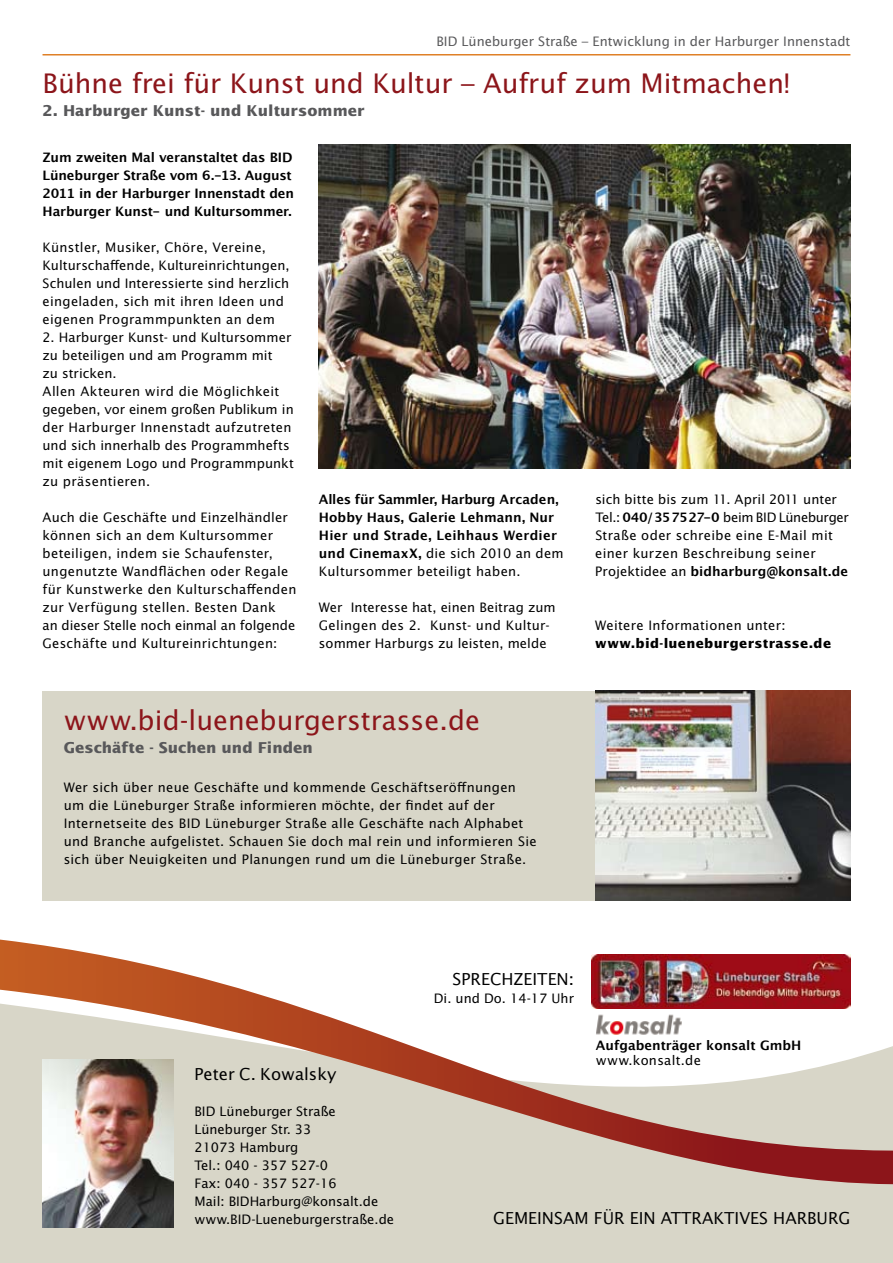
<style>
.page{position:relative;width:893px;height:1263px;background:#fff}
.page>*{position:absolute;margin:0;border:0;box-sizing:border-box;transform-origin:0 0}
.t1{font:27px "Lucida Sans";color:#8c151a}
.t2{font:16.5px "Lucida Sans";color:#000}
.t3{font:700 15px "Lucida Sans";color:#58585a}
.t4{font:13.05px/18px "Lucida Sans";letter-spacing:.015em;color:#000}
.t5{font:700 13.05px/18px "Lucida Grande";color:#000}
.t6{font:13.05px "Lucida Sans";color:#58585a}
.t7{font:700 13.05px "Lucida Sans";letter-spacing:.025em;color:#000}
.s1{font-family:"Lucida Grande";font-weight:700}
.s2{font-family:"Lucida Sans";font-weight:400}
</style>
<div class="page">
<div style="left:0;top:938px;width:893px;height:325px;background:#d8d6c8"></div>
<svg style="left:0;top:884px;width:893px;height:55px"></svg>
<img style="left:43px;top:1184px;width:130px;height:43px">
<hr style="left:43px;top:54px;width:807px;height:2px;background:#df8027">
<img style="left:319px;top:144px;width:531px;height:324px">
<div style="left:43px;top:691px;width:552px;height:209px;background:#d8d6c8"></div>
<img style="left:595px;top:691px;width:255px;height:209px">
<svg style="left:0;top:939px;width:893px;height:245px"></svg>
<p class="t6" style="left:436px;top:34px;width:415px">BID Lüneburger Straße – Entwicklung in der Harburger Innenstadt</p>
<h1 class="t1" style="left:43px;top:67px;width:749px">Bühne frei für Kunst und Kultur – Aufruf zum Mitmachen!</h1>
<p class="t3" style="left:43px;top:101px;width:323px">2. Harburger Kunst- und Kultursommer</p>
<p class="t5" style="left:43px;top:148px;width:253px">Zum zweiten Mal veranstaltet das BI D Lüneburger Straße vom 6.-13. August 2011 in der Harburger I nnenstadt den Harburger Kunst- und Kultursommer.</p>
<p class="t4" style="left:43px;top:238px;width:249px">Künstler, Musiker, Chöre, Vereine, Kulturschaffende, Kultureinrichtungen, Schulen und Interessierte sind herzlich eingeladen, sich mit ihren Ideen und eigenen Programmpunkten an dem</p>
<p class="t4" style="left:43px;top:328px;width:253px">2. Harburger Kunst- und Kultursommer zu beteiligen und am Programm mit<br>zu stricken.<br>Allen Akteuren wird die Möglichkeit gegeben, vor einem großen Publikum in der Harburger Innenstadt aufzutreten und sich innerhalb des Programmhefts mit eigenem Logo und Programmpunkt zu präsentieren.</p>
<p class="t4" style="left:43px;top:508px;width:255px">Auch die Geschäfte und Einzelhändler können sich an dem Kultursommer beteiligen, indem sie Schaufenster, ungenutzte Wandflächen oder Regale für Kunstwerke den Kulturschaffenden zur Verfügung stellen. Besten Dank<br>an dieser Stelle noch einmal an folgende Geschäfte und Kultureinrichtungen:</p>
<p class="t5" style="left:319px;top:490px;width:241px">Alles für Sammler, Harburg Arcaden,<br>Hobby Haus, Galerie Lehmann, N ur<br>Hier und Strade, Leihhaus Werdier</p>
<p class="t4" style="left:319px;top:544px;width:246px"><span class="s1">und CinemaxX,</span> die sich 2010 an dem<br>Kultursommer beteiligt haben.</p>
<p class="t4" style="left:319px;top:598px;width:238px">Wer Interesse hat, einen Beitrag zum<br>Gelingen des 2. Kunst- und Kultur&shy;sommer Harburgs zu leisten, melde</p>
<h1 class="t1" style="left:64px;top:704px;width:418px">www.bid-lueneburgerstrasse.de</h1>
<p class="t3" style="left:64px;top:738px;width:251px">Geschäfte - Suchen und Finden</p>
<p class="t4" style="left:64px;top:778px;width:474px">Wer sich über neue Geschäfte und kommende Geschäftseröffnungen um die Lüneburger Straße informieren möchte, der findet auf der Internetseite des BID Lüneburger Straße alle Geschäfte nach Alphabet und Branche aufgelistet. Schauen Sie doch mal rein und informieren Sie sich über Neuigkeiten und Planungen rund um die Lüneburger Straße.</p>
<p class="t4" style="left:595px;top:490px;width:255px">sich bitte bis zum 11. April 2011 unter Tel.: <span class="s1">040/357527-0</span> beim BID Lüneburger Straße oder schreibe eine E-Mail mit einer kurzen Beschreibung seiner</p>
<p class="t5" style="left:595px;top:562px;width:254px"><span class="s2">Projektidee an</span> bidharburg@konsalt.de</p>
<p class="t4" style="left:595px;top:616px;width:192px">Weitere Informationen unter:</p>
<p class="t7" style="left:595px;top:635px;width:237px">www.bid-lueneburgerstrasse.de</p>
<p class="t2" style="left:453px;top:969px;width:123px">Sprechzeiten :</p>
<p class="t4" style="left:434px;top:989px;width:142px">Di. und Do. 14-17 Uhr</p>
<p class="t2" style="left:194px;top:1064px;width:143px">Peter C. Kowalsky</p>
<p class="t4" style="left:194px;top:1102px;width:201px">BID Lüneburger Straße<br>Lüneburger Str. 33<br>21073 Hamburg<br>Tel.: 040 - 357 527-0<br>Fax: 040 - 357 527-16<br>Mail: BIDHarburg@konsalt.de www.BID-Lueneburgerstraße.de</p>
<p class="t5" style="left:596px;top:1036px;width:207px">Aufgabenträger konsalt GmbH</p>
<p class="t4" style="left:596px;top:1051px;width:107px">www.konsalt.de</p>
<p class="t2" style="left:493px;top:1208px;width:220px">Gemeinsam fü r ein attraktiv</p>
<p class="t2" style="left:750px;top:1208px;width:102px">es HArburg</p>
</div>
